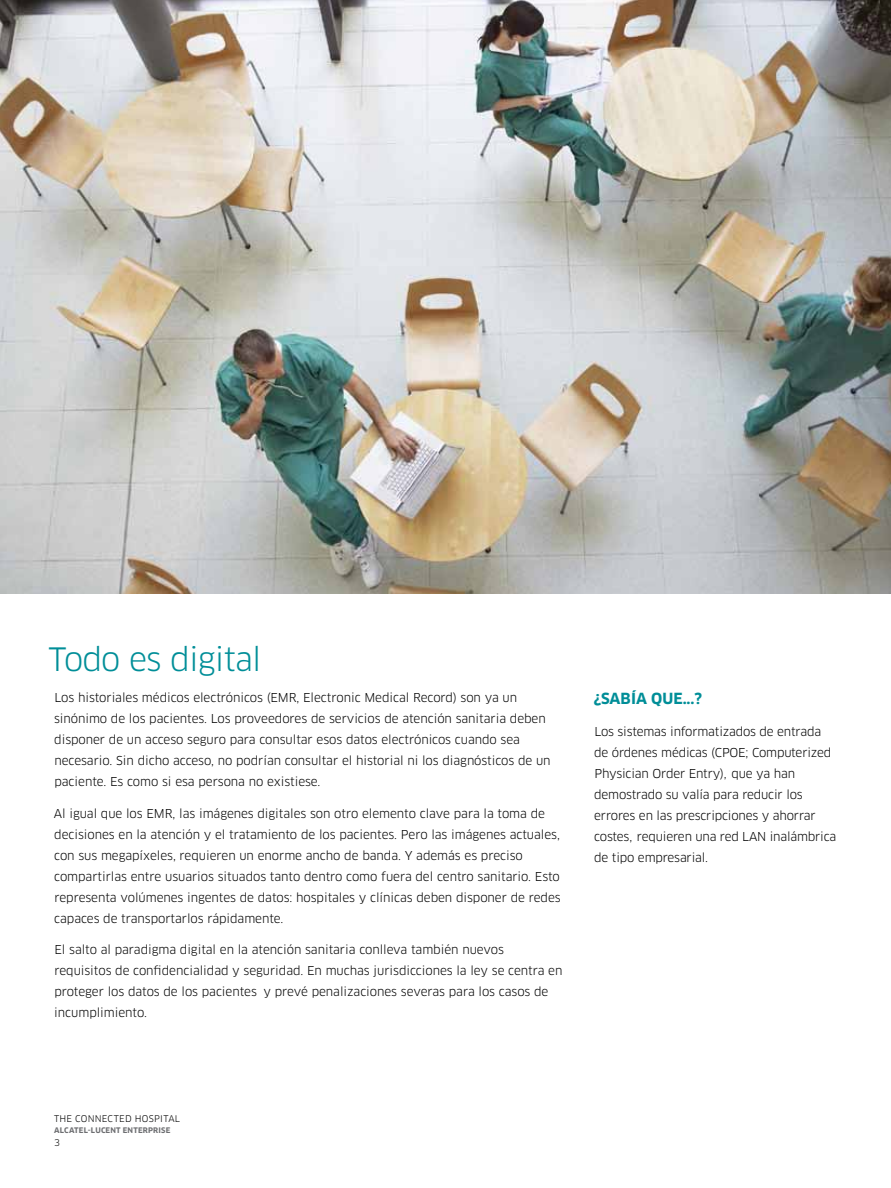
<style>
.page{position:relative;width:891px;height:1188px;background:#fff}
.page>*{position:absolute;margin:0;border:0;box-sizing:border-box;transform-origin:0 0}
.t1{font:31.5px "Clan OT";letter-spacing:-.025em;color:#008e98}
.t2{font:700 15px "Clan OT";letter-spacing:.005em;color:#008e98}
.t3{font:12px/21px "Clan OT";letter-spacing:-.005em;color:#000}
.t4{font:9px "Clan OT";letter-spacing:.03em;color:#000}
.t5{font:700 7.5px "Clan OT";letter-spacing:.025em;color:#6d6e71}
</style>
<div class="page">
<img style="left:0;top:0;width:891px;height:594px">
<h1 class="t1" style="left:48px;top:640px;width:215px">Todo es digital</h1>
<p class="t3" style="left:54px;top:687px;width:498px">Los historiales médicos electrónicos (EM R, E lectronic M edical Record) son ya un sinónimo de los pacientes. Los proveedores de servicios de atención sanitaria deben disponer de un acceso seguro para consultar esos datos electrónicos cuando sea necesario. Sin dicho acceso, no podrían consultar el historial ni los diagnósticos de un paciente. Es como si esa persona no existiese.</p>
<p class="t3" style="left:54px;top:803px;width:508px">Al igual que los EM R, las imágenes digitales son otro elemento clave para la toma de decisiones en la atención y el tratamiento de los pacientes. Pero las imágenes actuales, con sus megapíxeles, requieren un enorme ancho de banda. Y además es preciso compartirlas entre usuarios situados tanto dentro como fuera del centro sanitario. Esto representa volúmenes ingentes de datos: hospitales y clínicas deben disponer de redes capaces de transportarlos rápidamente.</p>
<p class="t3" style="left:54px;top:939px;width:510px">El salto al paradigma digital en la atención sanitaria conlleva también nuevos requisitos de confidencialidad y seguridad. En muchas jurisdicciones la ley se centra en proteger los datos de los pacientes y prevé penalizaciones severas para los casos de incumplimiento.</p>
<p class="t2" style="left:594px;top:690px;width:110px">¿SABÍA QUE...?</p>
<p class="t3" style="left:594px;top:721px;width:244px">Los sistemas informatizados de entrada de órdenes médicas (CPOE; Computerized Physician Order Entry), que ya han demostrado su valía para reducir los errores en las prescripciones y ahorrar costes, requieren una red LAN inalámbrica de tipo empresarial.</p>
<p class="t4" style="left:54px;top:1113px;width:125px">th e connected hospital</p>
<p class="t5" style="left:54px;top:1126px;width:118px">ALCATEL-LUCENT ENTERPRISE</p>
<p class="t4" style="left:54px;top:1138px;width:7px">3</p>
</div>
